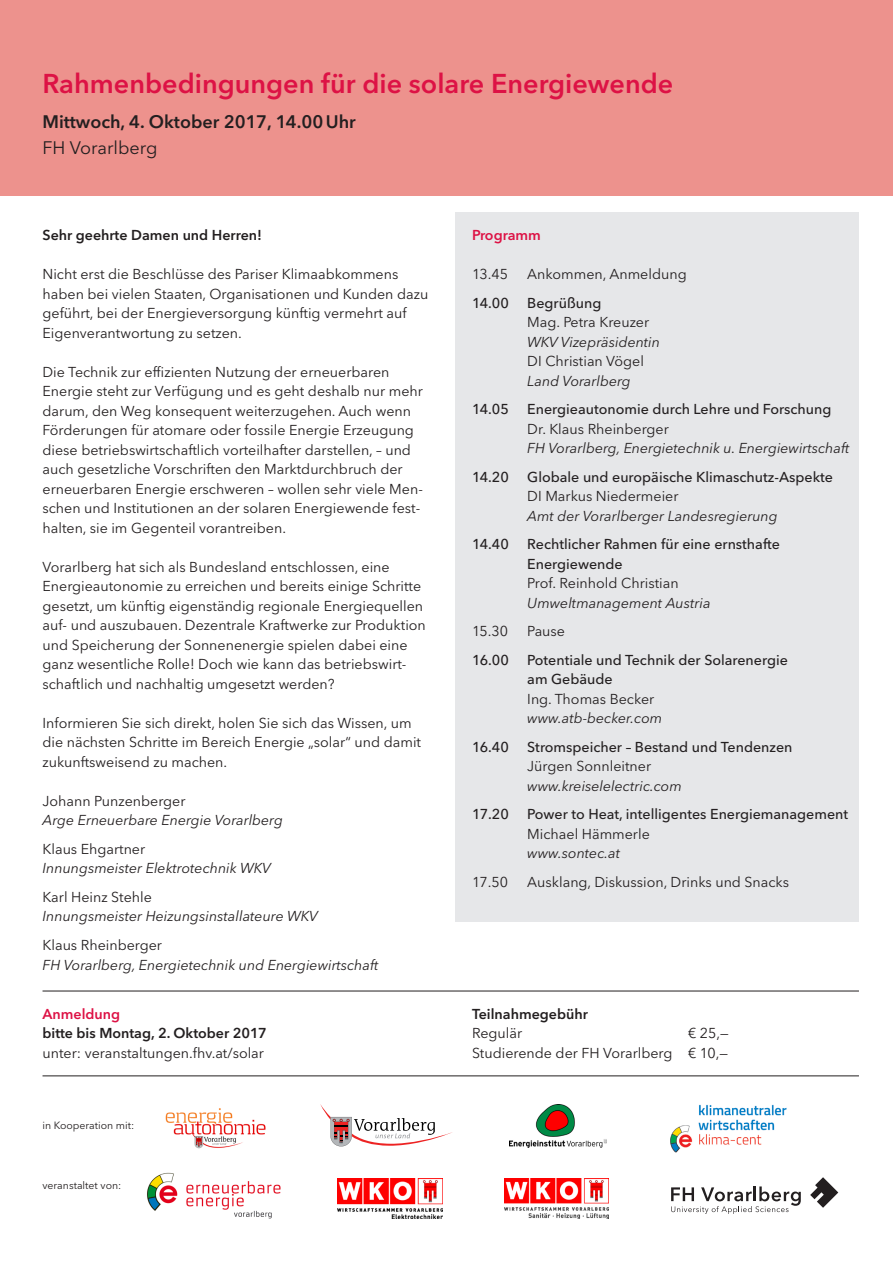
<style>
.page{position:relative;width:893px;height:1263px;background:#fff}
.page>*{position:absolute;margin:0;border:0;box-sizing:border-box;transform-origin:0 0}
.t1{font:600 27px "Avenir Next LT Pro";color:#dd1245}
.t2{font:600 18px "Avenir Next LT Pro";color:#231f20}
.t3{font:18px "Avenir Next LT Pro";color:#231f20}
.t4{font:14.25px/19.5px "Avenir Next LT Pro";color:#231f20}
.t5{font:italic 14.25px "Avenir Next LT Pro";color:#231f20}
.t6{font:500 14.25px/19.5px "Avenir Next LT Pro";color:#231f20}
.t7{font:600 14.25px "Avenir Next LT Pro";color:#231f20}
.t8{font:600 14.25px "Avenir Next LT Pro";color:#dd1245}
.t9{font:10.5px "Avenir Next LT Pro";color:#231f20}
</style>
<div class="page">
<div style="left:0;top:0;width:893px;height:196px;background:#ed928d"></div>
<img style="left:165px;top:1108px;width:101px;height:41px">
<div style="left:455px;top:213px;width:404px;height:709px;background:#e6e7e9"></div>
<img style="left:505px;top:1178px;width:103px;height:40px">
<img style="left:337px;top:1178px;width:106px;height:40px">
<svg style="left:810px;top:1177px;width:28px;height:31px"></svg>
<svg style="left:671px;top:1186px;width:130px;height:28px"></svg>
<img style="left:510px;top:1104px;width:97px;height:43px">
<hr style="left:43px;top:991px;width:816px;height:1px;background:#231f20">
<hr style="left:43px;top:1075px;width:816px;height:1px;background:#231f20">
<img style="left:147px;top:1172px;width:134px;height:47px">
<svg style="left:320px;top:1104px;width:132px;height:42px"></svg>
<img style="left:670px;top:1104px;width:117px;height:48px">
<p class="t1" style="left:43px;top:67px;width:632px">Rahmenbedingungen für die solare Energiewende</p>
<p class="t2" style="left:43px;top:111px;width:315px">Mittwoch, 4. Oktober 2017, 14.00Uhr</p>
<p class="t3" style="left:43px;top:137px;width:116px">FH Vorarlberg</p>
<p class="t7" style="left:43px;top:227px;width:221px">Sehr geehrte Damen und Herren!</p>
<p class="t4" style="left:43px;top:265px;width:387px">Nicht erst die Beschlüsse des Pariser Klimaabkommens haben bei vielen Staaten, Organisationen und Kunden dazu geführt, bei der Energieversorgung künftig vermehrt auf Eigenverantwortung zu setzen.</p>
<p class="t4" style="left:43px;top:362px;width:382px">Die Technik zur effizienten Nutzung der erneuerbaren Energie steht zur Verfügung und es geht deshalb nur mehr darum, den Weg konsequent weiterzugehen. Auch wenn Förderungen für atomare oder fossile Energie Erzeugung diese betriebswirtschaftlich vorteilhafter darstellen, – und auch gesetzliche Vorschriften den Marktdurchbruch der erneuerbaren Energie erschweren – wollen sehr viele Men&shy;schen und Institutionen an der solaren Energiewende fest-</p>
<p class="t4" style="left:43px;top:518px;width:245px">halten, sie im Gegenteil vorantreiben.</p>
<p class="t4" style="left:43px;top:557px;width:385px">Vorarlberg hat sich als Bundesland entschlossen, eine Energieautonomie zu erreichen und bereits einige Schritte gesetzt, um künftig eigenständig regionale Energiequellen auf- und auszubauen. Dezentrale Kraftwerke zur Produktion und Speicherung der Sonnenenergie spielen dabei eine</p>
<p class="t4" style="left:43px;top:655px;width:365px">ganz wesentliche Rolle! Doch wie kann das betriebswirt&shy;schaftlich und nachhaltig umgesetzt werden?</p>
<p class="t4" style="left:43px;top:713px;width:371px">Informieren Sie sich direkt, holen Sie sich das Wissen, um</p>
<p class="t4" style="left:43px;top:733px;width:380px">die nächsten Schritte im Bereich Energie „solar“ und damit zukunftsweisend zu machen.</p>
<p class="t4" style="left:43px;top:791px;width:145px">Johann Punzenberger</p>
<p class="t5" style="left:43px;top:812px;width:242px">Arge Erneuerbare Energie Vorarlberg</p>
<p class="t4" style="left:43px;top:839px;width:104px">Klaus Ehgartner</p>
<p class="t5" style="left:43px;top:860px;width:230px">Innungsmeister Elektrotechnik WKV</p>
<p class="t4" style="left:43px;top:887px;width:111px">Karl Heinz Stehle</p>
<p class="t5" style="left:43px;top:908px;width:277px">Innungsmeister Heizungsinstallateure WKV</p>
<p class="t4" style="left:43px;top:935px;width:121px">Klaus Rheinberger</p>
<p class="t5" style="left:43px;top:956px;width:337px">FH Vorarlberg, Energietechnik und Energiewirtschaft</p>
<p class="t8" style="left:43px;top:1005px;width:79px">Anmeldung</p>
<p class="t7" style="left:43px;top:1024px;width:226px">bitte bis Montag, 2. Oktober 2017</p>
<p class="t4" style="left:43px;top:1043px;width:223px">unter: veranstaltungen.fhv.at/solar</p>
<p class="t9" style="left:43px;top:1119px;width:93px">in Kooperation mit:</p>
<p class="t9" style="left:43px;top:1179px;width:80px">veranstaltet von:</p>
<p class="t8" style="left:472px;top:227px;width:70px">Programm</p>
<p class="t4" style="left:472px;top:265px;width:38px">13.45</p>
<p class="t4" style="left:527px;top:265px;width:161px">Ankommen, Anmeldung</p>
<p class="t6" style="left:472px;top:293px;width:38px">14.00</p>
<p class="t6" style="left:527px;top:293px;width:76px">Begrüßung</p>
<p class="t4" style="left:527px;top:313px;width:123px">Mag. Petra Kreuzer</p>
<p class="t5" style="left:527px;top:333px;width:134px">WKV Vizepräsidentin</p>
<p class="t4" style="left:527px;top:352px;width:118px">DI Christian Vögel</p>
<p class="t5" style="left:527px;top:372px;width:105px">Land Vorarlberg</p>
<p class="t6" style="left:472px;top:400px;width:38px">14.05</p>
<p class="t6" style="left:527px;top:400px;width:306px">Energieautonomie durch Lehre und Forschung</p>
<p class="t4" style="left:527px;top:419px;width:143px">Dr. Klaus Rheinberger</p>
<p class="t5" style="left:527px;top:440px;width:324px">FH Vorarlberg, Energietechnik u. Energiewirtschaft</p>
<p class="t6" style="left:472px;top:467px;width:38px">14.20</p>
<p class="t6" style="left:527px;top:467px;width:307px">Globale und europäische Klimaschutz-Aspekte</p>
<p class="t4" style="left:527px;top:487px;width:153px">DI Markus Niedermeier</p>
<p class="t5" style="left:527px;top:507px;width:252px">Amt der Vorarlberger Landesregierung</p>
<p class="t6" style="left:472px;top:535px;width:38px">14.40</p>
<p class="t6" style="left:527px;top:535px;width:254px">Rechtlicher Rahmen für eine ernsthafte<br>Energiewende</p>
<p class="t4" style="left:527px;top:574px;width:153px">Prof. Reinhold Christian</p>
<p class="t5" style="left:527px;top:594px;width:185px">Umweltmanagement Austria</p>
<p class="t4" style="left:472px;top:622px;width:38px">15.30</p>
<p class="t4" style="left:527px;top:622px;width:39px">Pause</p>
<p class="t6" style="left:472px;top:650px;width:38px">16.00</p>
<p class="t6" style="left:527px;top:650px;width:262px">Potentiale und Technik der Solarenergie am Gebäude</p>
<p class="t4" style="left:527px;top:689px;width:129px">Ing. Thomas Becker</p>
<p class="t5" style="left:527px;top:710px;width:137px">www.atb-becker.com</p>
<p class="t6" style="left:472px;top:737px;width:38px">16.40</p>
<p class="t6" style="left:527px;top:737px;width:267px">Stromspeicher – Bestand und Tendenzen</p>
<p class="t4" style="left:527px;top:757px;width:125px">Jürgen Sonnleitner</p>
<p class="t5" style="left:527px;top:777px;width:156px">www.kreiselelectric.com</p>
<p class="t6" style="left:472px;top:805px;width:38px">17.20</p>
<p class="t6" style="left:527px;top:805px;width:322px">Power to Heat, intelligentes Energiemanagement</p>
<p class="t4" style="left:527px;top:824px;width:124px">Michael Hämmerle</p>
<p class="t5" style="left:527px;top:845px;width:94px">www.sontec.at</p>
<p class="t4" style="left:472px;top:872px;width:38px">17.50</p>
<p class="t4" style="left:527px;top:872px;width:263px">Ausklang, Diskussion, Drinks und Snacks</p>
<p class="t7" style="left:472px;top:1005px;width:117px">Teilnahmegebühr</p>
<p class="t4" style="left:472px;top:1023px;width:52px">Regulär</p>
<p class="t4" style="left:688px;top:1023px;width:42px">€ 25,—</p>
<p class="t4" style="left:472px;top:1043px;width:257px">Studierende der FH Vorarlberg € 10,—</p>
</div>
